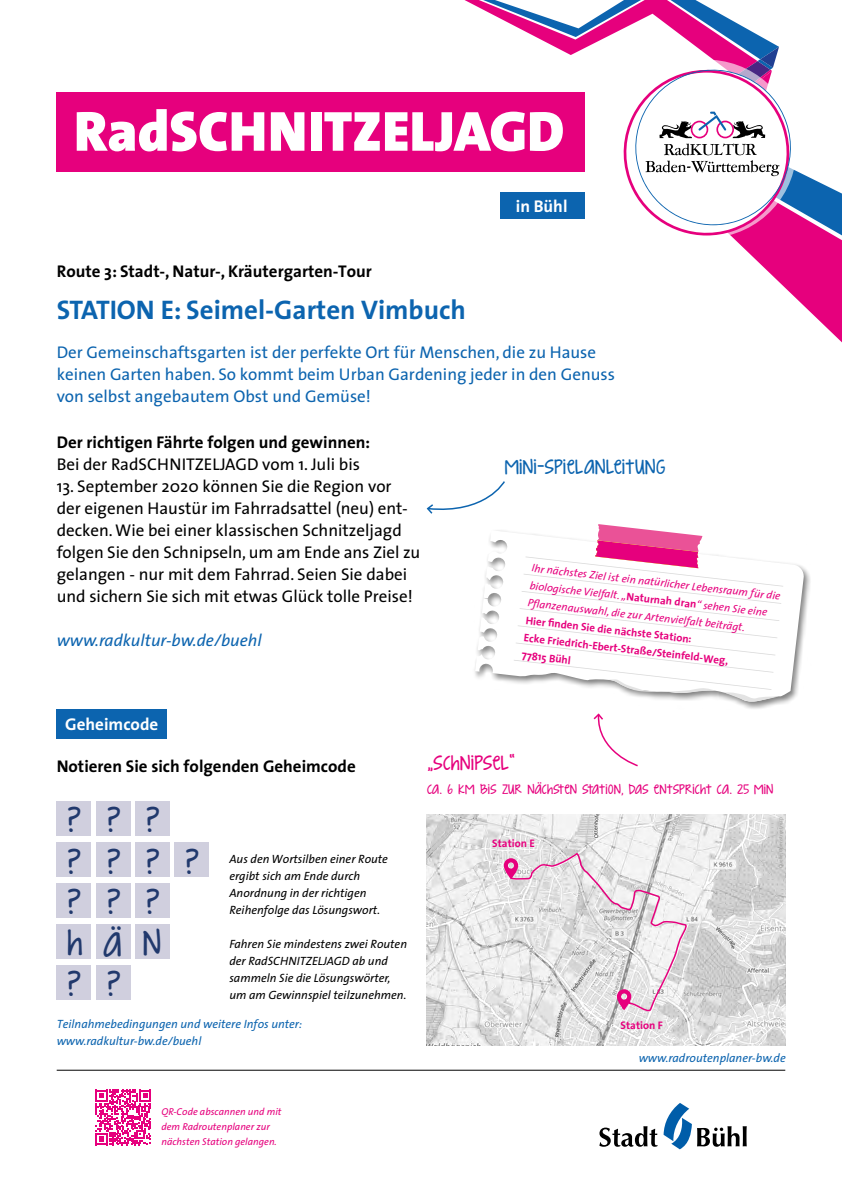
<style>
.page{position:relative;width:842px;height:1191px;background:#fff}
.page>*{position:absolute;margin:0;border:0;box-sizing:border-box;transform-origin:0 0}
.t1{font:900 57px "The Sans";color:#fff}
.t2{font:46.8px "KG Strawberry Limeade";color:#21396d}
.t3{font:700 27px "The Sans";color:#0c64af}
.t4{font:27px "KG Strawberry Limeade";color:#0c64af}
.t5{font:27px "KG Strawberry Limeade";color:#e6007d}
.t6{font:18px "KG Strawberry Limeade";color:#e6007d}
.t7{font:700 17.1px "The Sans";color:#fff}
.t8{font:17px/22px "The Sans";color:#000}
.t9{font:17px/22px "The Sans";color:#0c64af}
.t10{font:700 17px "The Sans";color:#000}
.t11{font:italic 17px "The Sans";color:#0c64af}
.t12{font:700 17px "The Sans";color:#fff}
.t13{font:italic 12px/17px "The Sans";color:#000}
.t14{font:italic 12px "The Sans";color:#0c64af}
.t15{font:italic 11px/16.9px "The Sans";color:#e6007d}
.t16{font:700 11px "The Sans";color:#e6007d}
.t17{font:italic 10px/15px "The Sans";color:#e6007d}
.t18{font:5px "The Sans";color:#9d9d9c}
.s1{font-weight:700;font-style:normal}
</style>
<div class="page">
<svg style="left:464px;top:0;width:378px;height:342px"></svg>
<div style="left:472px;top:528px;width:339px;height:182px;background:#000;opacity:.5"></div>
<svg style="left:475px;top:530px;width:329px;height:176px"></svg>
<svg style="left:484px;top:524px;width:299px;height:178px"></svg>
<img style="left:427px;top:814px;width:358px;height:231px">
<div style="left:57px;top:92px;width:528px;height:80px;background:#e6007d"></div>
<svg style="left:426px;top:481px;width:79px;height:33px"></svg>
<svg style="left:593px;top:713px;width:45px;height:54px"></svg>
<hr style="left:57px;top:1070px;width:728px;height:1px;background:#000">
<div style="left:57px;top:709px;width:110px;height:30px;background:#0c64af"></div>
<div style="left:57px;top:924px;width:34px;height:34px;background:#d0cfde"></div>
<div style="left:57px;top:965px;width:34px;height:34px;background:#d0cfde"></div>
<div style="left:96px;top:924px;width:34px;height:34px;background:#d0cfde"></div>
<div style="left:96px;top:965px;width:34px;height:34px;background:#d0cfde"></div>
<div style="left:135px;top:924px;width:35px;height:34px;background:#d0cfde"></div>
<div style="left:135px;top:842px;width:35px;height:35px;background:#d0cfde"></div>
<div style="left:135px;top:883px;width:35px;height:34px;background:#d0cfde"></div>
<div style="left:57px;top:883px;width:34px;height:34px;background:#d0cfde"></div>
<div style="left:96px;top:883px;width:34px;height:34px;background:#d0cfde"></div>
<div style="left:57px;top:842px;width:34px;height:35px;background:#d0cfde"></div>
<div style="left:96px;top:842px;width:34px;height:35px;background:#d0cfde"></div>
<div style="left:57px;top:801px;width:34px;height:34px;background:#d0cfde"></div>
<div style="left:96px;top:801px;width:34px;height:34px;background:#d0cfde"></div>
<div style="left:135px;top:801px;width:35px;height:34px;background:#d0cfde"></div>
<div style="left:174px;top:842px;width:35px;height:35px;background:#d0cfde"></div>
<svg style="left:96px;top:1089px;width:55px;height:56px"></svg>
<div style="left:500px;top:192px;width:85px;height:27px;background:#0c64af"></div>
<svg style="left:599px;top:1126px;width:58px;height:20px"></svg>
<svg style="left:664px;top:1103px;width:83px;height:46px"></svg>
<svg style="left:504px;top:852px;width:184px;height:160px"></svg>
<p class="t1" style="left:74px;top:83px;width:492px">RadSCHNITZELJAGD</p>
<p class="t10" style="left:57px;top:257px;width:317px">Route 3: Stadt-, Natur-, Kräutergarten-Tour</p>
<p class="t3" style="left:57px;top:287px;width:411px">STATION E: Seimel-Garten Vimbuch</p>
<p class="t12" style="left:516px;top:192px;width:53px">in Bühl</p>
<p class="t9" style="left:57px;top:340px;width:560px">Der Gemeinschaftsgarten ist der perfekte Ort für Menschen, die zu Hause keinen Garten haben. So kommt beim Urban Gardening jeder in den Genuss von selbst angebautem Obst und Gemüse!</p>
<p class="t10" style="left:57px;top:428px;width:315px">Der richtigen Fährte folgen und gewinnen:</p>
<p class="t8" style="left:57px;top:453px;width:305px">Bei der RadSCHNITZELJAGD vom 1. Juli bis</p>
<p class="t8" style="left:57px;top:475px;width:365px">13. September 2020 können Sie die Region vor<br>der eigenen Haustür im Fahrradsattel (neu) ent&shy;decken. Wie bei einer klassischen Schnitzeljagd folgen Sie den Schnipseln, um am Ende ans Ziel zu gelangen - nur mit dem Fahrrad. Seien Sie dabei und sichern Sie sich mit etwas Glück tolle Preise!</p>
<p class="t11" style="left:57px;top:626px;width:207px">www.radkultur-bw.de/buehl</p>
<p class="t4" style="left:505px;top:444px;width:162px">mini-spielanleitung</p>
<p class="t15" style="left:532px;top:560px;width:252px;rotate:6deg">Ihr nächstes Ziel ist ein natürlicher Lebensraum für die biologische Vielfalt. „<span class="s1">Naturnah dran</span></p>
<p class="t15" style="left:529px;top:595px;width:220px;rotate:6deg">Pfl anzenauswahl, die zur Artenvielfalt beiträgt.</p>
<p class="t15" style="left:697px;top:596px;width:73px;rotate:6deg">“ sehen Sie eine</p>
<p class="t16" style="left:527px;top:611px;width:168px;rotate:6deg">Hier fi nden Sie die nächste Station:</p>
<p class="t16" style="left:525px;top:629px;width:207px;rotate:6deg">Ecke Friedrich-Ebert-Straße/Steinfeld-Weg,</p>
<p class="t16" style="left:523px;top:646px;width:51px;rotate:6deg">77815 Bühl</p>
<p class="t7" style="left:65px;top:710px;width:95px">Geheimcode</p>
<p class="t10" style="left:57px;top:751px;width:301px">Notieren Sie sich folgenden Geheimcode</p>
<p class="t2" style="left:67px;top:781px;width:15px">?</p>
<p class="t2" style="left:107px;top:781px;width:15px">?</p>
<p class="t2" style="left:146px;top:781px;width:15px">?</p>
<p class="t2" style="left:67px;top:822px;width:15px">?</p>
<p class="t2" style="left:107px;top:822px;width:15px">?</p>
<p class="t2" style="left:67px;top:863px;width:15px">?</p>
<p class="t2" style="left:107px;top:863px;width:15px">?</p>
<p class="t2" style="left:67px;top:904px;width:17px">h</p>
<p class="t2" style="left:67px;top:945px;width:15px">?</p>
<p class="t2" style="left:103px;top:905px;width:21px">ä</p>
<p class="t2" style="left:107px;top:945px;width:15px">?</p>
<p class="t2" style="left:146px;top:822px;width:15px">?</p>
<p class="t2" style="left:146px;top:863px;width:15px">?</p>
<p class="t2" style="left:143px;top:904px;width:20px">n</p>
<p class="t2" style="left:185px;top:822px;width:15px">?</p>
<p class="t13" style="left:229px;top:850px;width:160px">Aus den Wortsilben einer Route ergibt sich am Ende durch<br>Anordnung in der richtigen<br>Reihenfolge das Lösungswort.</p>
<p class="t13" style="left:229px;top:935px;width:179px">Fahren Sie mindestens zwei Routen der RadSCHNITZELJAGD ab und sammeln Sie die Lösungswörter, um am Gewinnspiel teilzunehmen.</p>
<p class="t14" style="left:57px;top:1014px;width:247px">Teilnahmebedingungen und weitere Infos unter:</p>
<p class="t14" style="left:57px;top:1031px;width:146px">www.radkultur-bw.de/buehl</p>
<p class="t17" style="left:161px;top:1104px;width:122px">QR-Code abscannen und mit dem Radroutenplaner zur nächsten Station gelangen.</p>
<p class="t5" style="left:427px;top:740px;width:90px">„schnipsel“</p>
<p class="t6" style="left:427px;top:774px;width:348px">ca. 6 km bis zur nächsten station, das entspricht ca. 25 min</p>
<p class="t16" style="left:492px;top:833px;width:44px">Station E</p>
<p class="t16" style="left:621px;top:1016px;width:44px">Station F</p>
<p class="t18" style="left:777px;top:868px;width:52px;rotate:-90deg">Quelle: Openstreetmap</p>
<p class="t14" style="left:639px;top:1047px;width:149px">www.radroutenplaner-bw.de</p>
</div>
